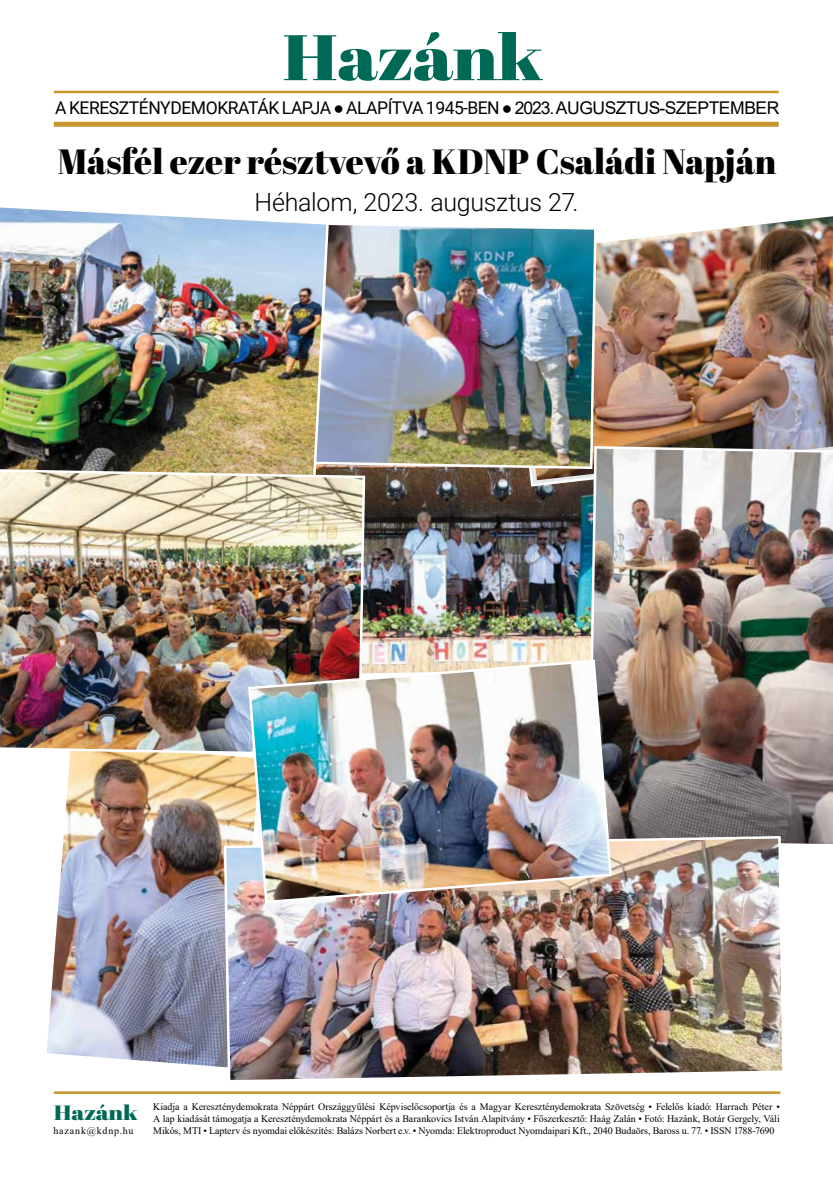
<style>
.page{position:relative;width:833px;height:1188px;background:#fff}
.page>*{position:absolute;margin:0;border:0;box-sizing:border-box;transform-origin:0 0}
.t1{font:64.12px "Abril Fatface";letter-spacing:-.01em;color:#006956;scale:1.15 1}
.t2{font:35px "Abril Fatface";color:#000}
.t3{font:300 25px "Roboto";letter-spacing:-.01em;color:#000}
.t4{font:20.62px "Abril Fatface";letter-spacing:-.01em;color:#006956;scale:1.15 1}
.t5{font:17.5px "Roboto";letter-spacing:-.025em;color:#000}
.t6{font:10px/12px "Times New Roman";letter-spacing:-.005em;color:#000}
.t7{font:10px "Times New Roman";letter-spacing:.08em;color:#000}
.s1{font-family:"Arial"}
</style>
<div class="page">
<hr style="left:54px;top:91px;width:724px;height:2px;background:#c7962c">
<div style="left:54px;top:122px;width:724px;height:5px;background:#c7962c"></div>
<hr style="left:54px;top:1090px;width:726px;height:3px;background:#c7962c">
<img style="left:366px;top:470px;width:220px;height:188px">
<img style="left:47px;top:757px;width:200px;height:310px">
<img style="left:503px;top:216px;width:330px;height:272px">
<img style="left:330px;top:220px;width:268px;height:250px">
<img style="left:0;top:207px;width:330px;height:260px">
<img style="left:586px;top:445px;width:247px;height:400px">
<img style="left:222px;top:834px;width:564px;height:247px">
<img style="left:0;top:467px;width:366px;height:290px">
<img style="left:247px;top:658px;width:366px;height:246px">
<h1 class="t1" style="left:282px;top:12px;width:228px">Hazánk</h1>
<h3 class="t5" style="left:55px;top:96px;width:725px">A KERESZTÉNYDEMOKRATÁK LAPJA <span class="s1">●</span> ALAPÍTVA 1945-BEN <span class="s1">● 2023. AUGUSZTUS-SZEPTEMBER</span></h3>
<h2 class="t2" style="left:58px;top:136px;width:720px">Másfél ezer résztvevő a KDNP Családi Napján</h2>
<h3 class="t3" style="left:254px;top:184px;width:325px">Héhalom, 2023. augusztus 27.</h3>
<h3 class="t4" style="left:54px;top:1097px;width:74px">Hazánk</h3>
<p class="t6" style="left:153px;top:1099px;width:628px">Kiadja a Kereszténydemokrata Néppárt Országgyűlési Képviselőcsoportja és a Magyar Kereszténydemokrata Szövetség • Felelős kiadó: Harrach Péter •<br>A lap kiadását támogatja a Kereszténydemokrata Néppárt és a Barankovics István Alapítvány • Főszerkesztő: Haág Zalán • Fotó: Hazánk, Botár Gergely, Váli</p>
<p class="t7" style="left:54px;top:1122px;width:82px">hazank@kdnp.hu</p>
<p class="t6" style="left:153px;top:1123px;width:623px">Mikós, MTI • Lapterv és nyomdai előkészítés: Balázs Norbert e.v. • Nyomda: Elektroproduct Nyomdaipari Kft., 2040 Budaörs, Baross u. 77. • ISSN 1788-7690</p>
</div>
